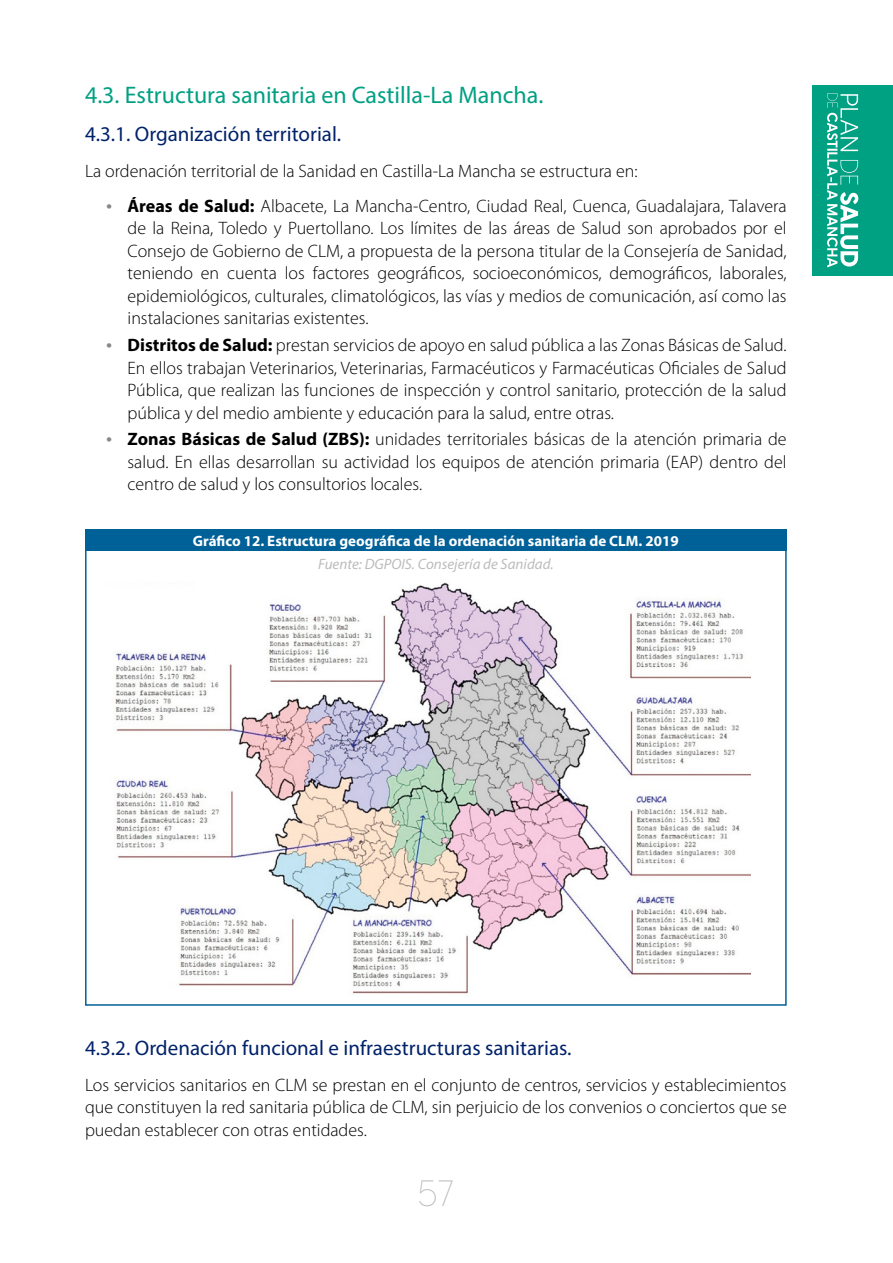
<style>
.page{position:relative;width:893px;height:1263px;background:#fff}
.page>*{position:absolute;margin:0;border:0;box-sizing:border-box;transform-origin:0 0}
.t1{font:100 36px "Visby CF";color:#bcbcbc}
.t2{font:24px "Myriad Pro";color:#00a083}
.t3{font:21px "Myriad Pro";color:#00226a}
.t4{font:300 18px/22.5px "Myriad Pro";color:#000;text-align:justify}
.t5{font:700 15px "Myriad Pro";color:#fff}
.t6{font:italic 15px "Myriad Pro";color:#bcbcbc}
.s1{font-weight:400;font-style:italic;font-size:21px;color:#878787}
.s2{font-weight:700}
</style>
<div class="page">
<img style="left:114px;top:582px;width:636px;height:412px">
<div style="left:85px;top:529px;width:702px;height:22px;background:#006098"></div>
<div style="left:812px;top:85px;width:81px;height:191px;background:#00a083"></div>
<svg style="left:827px;top:93px;width:31px;height:174px"></svg>
<h2 class="t2" style="left:85px;top:80px;width:460px">4.3. Estructura sanitaria en Castilla-La Mancha.</h2>
<p class="t3" style="left:85px;top:121px;width:258px">4.3.1. Organización territorial.</p>
<p class="t4" style="left:85px;top:159px;width:554px">La ordenación territorial de la Sanidad en Castilla-La Mancha se estructura en:</p>
<p class="t4" style="left:128px;top:194px;width:661px;text-indent:-21px"><span class="s1">•</span> <span class="s2">Áreas de Salud:</span> Albacete, La Mancha-Centro, Ciudad Real, Cuenca, Guadalajara, Talavera de la Reina, Toledo y Puertollano. Los límites de las áreas de Salud son aprobados por el Consejo de Gobierno de CLM, a propuesta de la persona titular de la Consejería de Sanidad, teniendo en cuenta los factores geográficos, socioeconómicos, demográficos, laborales, epidemiológicos, culturales, climatológicos, las vías y medios de comunicación, así como las instalaciones sanitarias existentes.</p>
<p class="t4" style="left:128px;top:334px;width:661px;text-indent:-21px"><span class="s1">•</span> <span class="s2">Distritos de Salud:</span> prestan servicios de apoyo en salud pública a las Zonas Básicas de Salud.<br>En ellos trabajan Veterinarios, Veterinarias, Farmacéuticos y Farmacéuticas Oficiales de Salud Pública, que realizan las funciones de inspección y control sanitario, protección de la salud pública y del medio ambiente y educación para la salud, entre otras.</p>
<p class="t4" style="left:128px;top:428px;width:661px;text-indent:-21px"><span class="s1">•</span> <span class="s2">Zonas Básicas de Salud (ZBS):</span> unidades territoriales básicas de la atención primaria de salud. En ellas desarrollan su actividad los equipos de atención primaria (EAP) dentro del centro de salud y los consultorios locales.</p>
<p class="t5" style="left:193px;top:531px;width:487px">Gráfico 12. Estructura geográfica de la ordenación sanitaria de CLM. 2019</p>
<p class="t6" style="left:318px;top:554px;width:237px">Fuente: DGPOIS. Consejería de Sanidad.</p>
<p class="t3" style="left:85px;top:1035px;width:488px">4.3.2. Ordenación funcional e infraestructuras sanitarias.</p>
<p class="t4" style="left:85px;top:1073px;width:703px">Los servicios sanitarios en CLM se prestan en el conjunto de centros, servicios y establecimientos que constituyen la red sanitaria pública de CLM, sin perjuicio de los convenios o conciertos que se puedan establecer con otras entidades.</p>
<h1 class="t1" style="left:418px;top:1172px;width:38px">57</h1>
</div>
